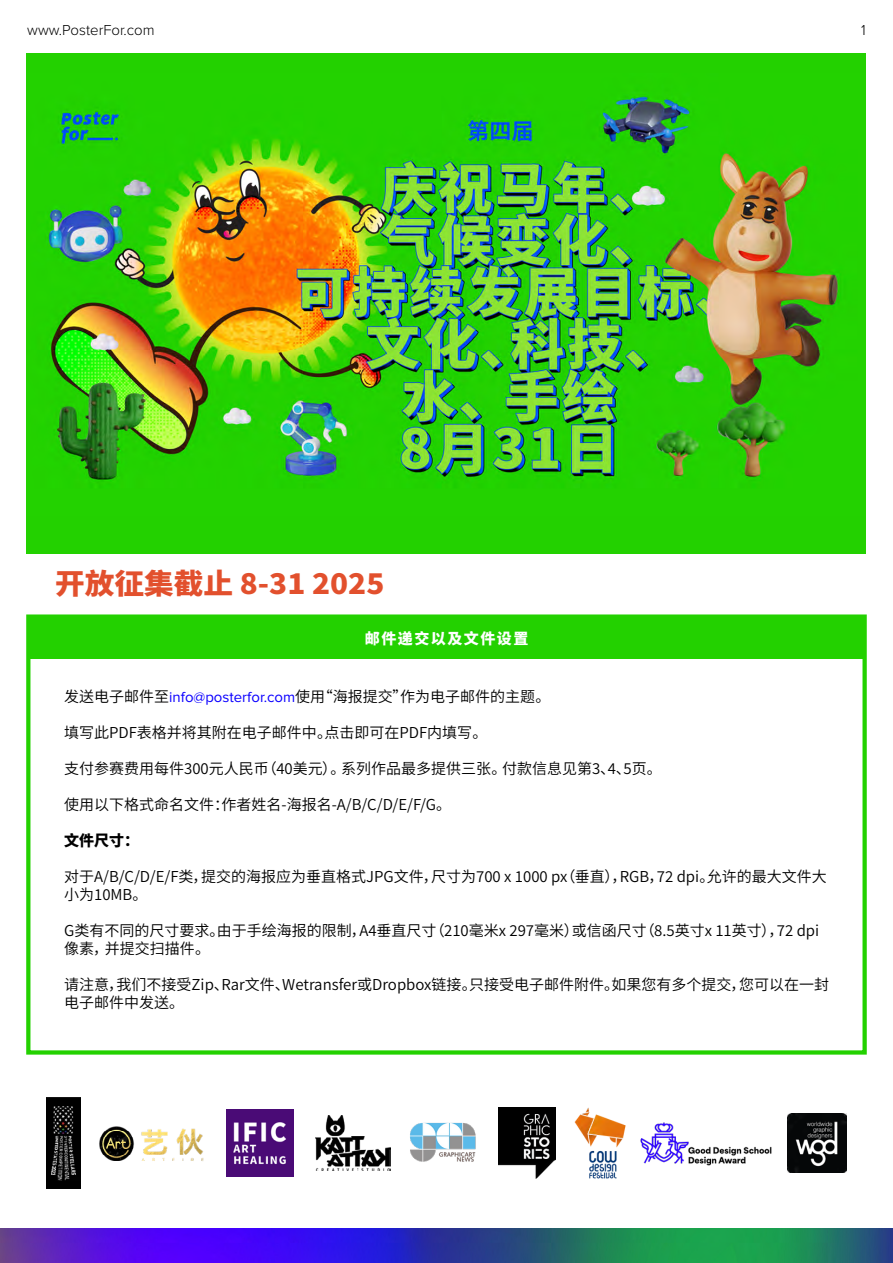
<style>
.page{position:relative;width:893px;height:1263px;background:#fff}
.page>*{position:absolute;margin:0;border:0;box-sizing:border-box;transform-origin:0 0}
.t1{font:800 28.5px "Source Han Sans CN";color:#e2502d;scale:1.04 1}
.t2{font:15px/18px "Source Han Sans CN";color:#000}
.t3{font:300 15px "Proxima Nova";color:#000}
.t4{font:800 15px "Source Han Sans CN";letter-spacing:.1em;color:#fff}
.t5{font:800 15px "Source Han Sans CN";color:#000}
.s1{font-family:"Proxima Nova";color:#0c00ff}
</style>
<div class="page">
<div style="left:26px;top:614px;width:841px;height:440px;border:4px solid #23d100"></div>
<img style="left:0;top:1229px;width:893px;height:34px">
<div style="left:26px;top:53px;width:840px;height:501px;background:#23d100"></div>
<img style="left:48px;top:96px;width:792px;height:385px">
<div style="left:30px;top:617px;width:834px;height:42px;background:#23d100"></div>
<img style="left:99px;top:1126px;width:105px;height:35px">
<img style="left:226px;top:1109px;width:68px;height:67px">
<img style="left:46px;top:1097px;width:34px;height:91px">
<img style="left:316px;top:1116px;width:74px;height:54px">
<img style="left:410px;top:1122px;width:66px;height:40px">
<img style="left:498px;top:1107px;width:57px;height:71px">
<img style="left:574px;top:1107px;width:52px;height:72px">
<img style="left:640px;top:1122px;width:132px;height:44px">
<img style="left:787px;top:1113px;width:60px;height:60px">
<p class="t3" style="left:27px;top:22px;width:129px">www.PosterFor.com</p>
<p class="t3" style="left:861px;top:22px;width:6px">1</p>
<h1 class="t1" style="left:55px;top:567px;width:318px">开放征集截止 8-31 2025</h1>
<p class="t4" style="left:365px;top:630px;width:165px">邮件递交以及文件设置</p>
<p class="t2" style="left:64px;top:688px;width:488px">发送电子邮件至<span class="s1">info@posterfor.com</span>使用“海报提交”作为电子邮件的主题。</p>
<p class="t2" style="left:64px;top:724px;width:425px">填写此PDF表格并将其附在电子邮件中。点击即可在PDF内填写。</p>
<p class="t2" style="left:64px;top:760px;width:599px">支付参赛费用每件300元人民币（40美元）。系列作品最多提供三张。付款信息见第3、4、5页。</p>
<p class="t2" style="left:64px;top:796px;width:389px">使用以下格式命名文件：作者姓名-海报名-A/B/C/D/E/F/G。</p>
<p class="t5" style="left:64px;top:832px;width:76px">文件尺寸：</p>
<p class="t2" style="left:64px;top:868px;width:764px">对于A/B/C/D/E/F类，提交的海报应为垂直格式JPG文件，尺寸为700 x 1000 px（垂直），RGB，72 dpi。允许的最大文件大小为10MB。</p>
<p class="t2" style="left:64px;top:922px;width:756px">G类有不同的尺寸要求。由于手绘海报的限制，A4垂直尺寸（210毫米x 297毫米）或信函尺寸（8.5英寸x 11英寸），72 dpi像素，并提交扫描件。</p>
<p class="t2" style="left:64px;top:976px;width:766px">请注意，我们不接受Zip、Rar文件、Wetransfer或Dropbox链接。只接受电子邮件附件。如果您有多个提交，您可以在一封电子邮件中发送。</p>
</div>
